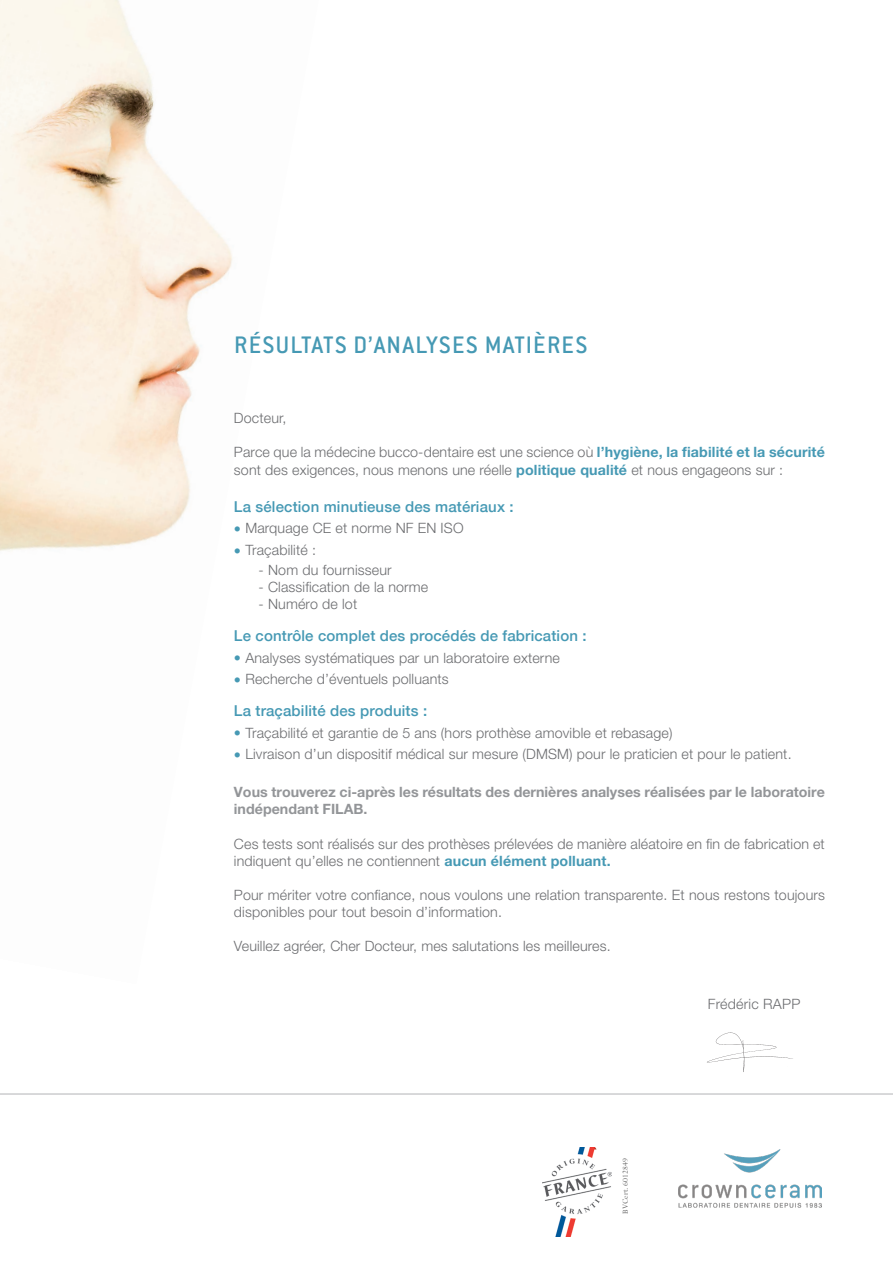
<style>
.page{position:relative;width:893px;height:1263px;background:#fff}
.page>*{position:absolute;margin:0;border:0;box-sizing:border-box;transform-origin:0 0}
.TXT_courant_-justifL{font:26.25px "Conduit ITC Medium";letter-spacing:.045em;color:#4699b4}
.TXT_courant_-justifC{font:500 15px "Helvetica Neue LT";letter-spacing:.01em;color:#4699b4}
.TXT_courant_-justifC-2{font:300 14.25px/18px "Helvetica Neue LT Pro";letter-spacing:.01em;color:#6c6d70}
.TXT_legende_produit{font:300 14.25px/17.1px "Helvetica Neue LT Pro";letter-spacing:.01em;color:#6c6d70}
.TXT_courant_-justifC-3{font:700 14.25px/17.1px "Helvetica Neue LT Pro";color:#939598}
.taquet{font:8.55px "Perpetua";color:#666}
.s1{font-weight:700;color:#4699b4}
</style>
<div class="page">
<img style="left:707px;top:1032px;width:86px;height:40px">
<img style="left:0;top:0;width:232px;height:551px">
<svg style="left:0;top:1094px;width:893px;height:143px"></svg>
<img style="left:543px;top:1148px;width:68px;height:88px">
<p class="TXT_courant_-justifL" style="left:234px;top:329px;width:355px">RÉSULTATS D’ANALYSES MATIÈRES</p>
<p class="TXT_courant_-justifC-2" style="left:234px;top:408px;width:54px">Docteur,</p>
<p class="TXT_courant_-justifC-2" style="left:234px;top:443px;width:592px">Parce que la médecine bucco-dentaire est une science où <span class="s1">l’hygiène, la fiabilité et la sécurité </span>sont des exigences, nous menons une réelle <span class="s1">politique qualité</span> et nous engageons sur :</p>
<p class="TXT_courant_-justifC" style="left:234px;top:497px;width:281px">La sélection minutieuse des matériaux :</p>
<p class="TXT_courant_-justifC-2" style="left:234px;top:519px;width:231px"><span class="s1">•</span> Marquage CE et norme NF EN ISO</p>
<p class="TXT_courant_-justifC-2" style="left:234px;top:541px;width:84px"><span class="s1">•</span> Traçabilité :</p>
<p class="TXT_courant_-justifC-2" style="left:259px;top:560px;width:135px">- Nom du fournisseur</p>
<p class="TXT_courant_-justifC-2" style="left:259px;top:577px;width:171px">- Classification de la norme</p>
<p class="TXT_courant_-justifC-2" style="left:259px;top:595px;width:100px">- Numéro de lot</p>
<p class="TXT_courant_-justifC" style="left:234px;top:627px;width:354px">Le contrôle complet des procédés de fabrication :</p>
<p class="TXT_courant_-justifC-2" style="left:234px;top:648px;width:327px"><span class="s1">•</span> Analyses systématiques par un laboratoire externe</p>
<p class="TXT_courant_-justifC-2" style="left:234px;top:669px;width:216px"><span class="s1">•</span> Recherche d’éventuels polluants</p>
<p class="TXT_courant_-justifC" style="left:234px;top:702px;width:195px">La traçabilité des produits :</p>
<p class="TXT_courant_-justifC-2" style="left:234px;top:723px;width:440px"><span class="s1">•</span> Traçabilité et garantie de 5 ans (hors prothèse amovible et rebasage)</p>
<p class="TXT_courant_-justifC-2" style="left:234px;top:744px;width:559px"><span class="s1">•</span> Livraison d’un dispositif médical sur mesure (DMSM) pour le praticien et pour le patient.</p>
<p class="TXT_courant_-justifC-3" style="left:234px;top:783px;width:592px">Vous trouverez ci-après les résultats des dernières analyses réalisées par le laboratoire indépendant FILAB.</p>
<p class="TXT_legende_produit" style="left:234px;top:835px;width:592px">Ces tests sont réalisés sur des prothèses prélevées de manière aléatoire en fin de fabrication et indiquent qu’elles ne contiennent <span class="s1">aucun élément polluant.</span></p>
<p class="TXT_legende_produit" style="left:234px;top:886px;width:592px">Pour mériter votre confiance, nous voulons une relation transparente. Et nous restons toujours disponibles pour tout besoin d’information.</p>
<p class="TXT_legende_produit" style="left:234px;top:937px;width:378px">Veuillez agréer, Cher Docteur, mes salutations les meilleures.</p>
<p class="taquet" style="left:620px;top:1213px;width:57px;rotate:-90deg">BVCert. 6012849</p>
<p class="TXT_legende_produit" style="left:708px;top:995px;width:94px">Frédéric RAPP</p>
</div>
